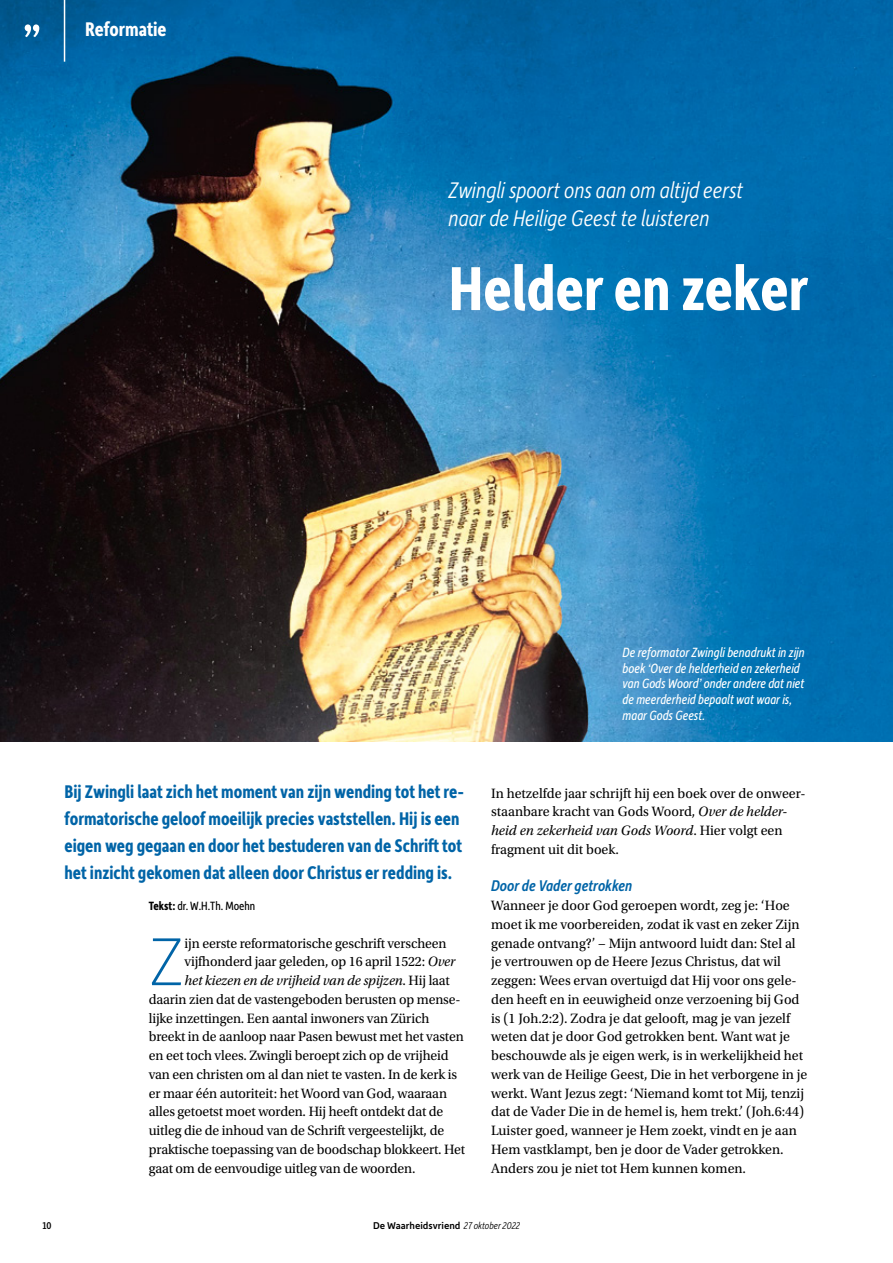
<style>
.page{position:relative;width:893px;height:1263px;background:#fff}
.page>*{position:absolute;margin:0;border:0;box-sizing:border-box;transform-origin:0 0}
.t1{font:100 72px "Depot New";color:#0064a7}
.t2{font:700 66px "Depot New Condensed";color:#fff}
.t3{font:italic 300 24px/28.8px "Depot New Condensed";color:#fff}
.t4{font:700 21px "Depot New Condensed";color:#fff}
.t5{font:700 19.5px/27px "Depot New Condensed";color:#0064a7}
.t6{font:italic 500 16.5px "Depot New Condensed";color:#0064a7}
.t7{font:14.25px/18.8px "Utopia Std";letter-spacing:-.005em;color:#000}
.t8{font:italic 14.25px/15.8px "Depot New Condensed";color:#fff}
.t9{font:italic 14.25px "Utopia Std";letter-spacing:-.01em;color:#000}
.t10{font:12.75px "Depot New Condensed";color:#000}
.t11{font:500 10.5px "Depot New";color:#000}
.t12{font:500 10.5px "Depot New Condensed";color:#000}
.s1{font-weight:700}
.s2{font-style:italic}
.s3{font-style:normal}
.s4{font-family:"Depot New Condensed";font-weight:300;font-style:italic}
</style>
<div class="page">
<img style="left:0;top:0;width:893px;height:741px">
<hr style="left:64px;top:0;width:1px;height:62px;background:#fff">
<svg style="left:25px;top:24px;width:14px;height:13px"></svg>
<h3 class="t4" style="left:85px;top:15px;width:83px">Reformatie</h3>
<h3 class="t3" style="left:449px;top:174px;width:296px">Zwingli spoort ons aan om altijd eerst naar de Heilige Geest te luisteren</h3>
<h2 class="t2" style="left:449px;top:245px;width:361px">Helder en zeker</h2>
<p class="t8" style="left:623px;top:644px;width:184px">De reformator Zwingli benadrukt in zijn boek ‘Over de helderheid en zekerheid van Gods Woord’ onder andere dat niet de meerderheid bepaalt wat waar is, maar Gods Geest.</p>
<p class="t5" style="left:65px;top:777px;width:401px">Bij Zwingli laat zich het moment van zijn wending tot het re&shy;formatorische geloof moeilijk precies vaststellen. Hij is een eigen weg gegaan en door het bestuderen van de Schrift tot het inzicht gekomen dat alleen door Christus er redding is.</p>
<p class="t10" style="left:149px;top:898px;width:108px"><span class="s1">Tekst:</span> dr. W.H.Th. Moehn</p>
<h1 class="t1" style="left:149px;top:914px;width:37px">Z</h1>
<p class="t7" style="left:185px;top:934px;width:263px">ijn eerste reformatorische geschrift verscheen</p>
<p class="t7" style="left:185px;top:953px;width:272px">vijfhonderd jaar geleden, op 16 april 1522: <span class="s2">Over</span></p>
<p class="t9" style="left:185px;top:973px;width:267px">het kiezen en de vrijheid van de spijzen<span class="s3">. Hij laat</span></p>
<p class="t7" style="left:149px;top:990px;width:313px">daarin zien dat de vastengeboden berusten op mense-</p>
<p class="t7" style="left:149px;top:1009px;width:282px">lijke inzettingen. Een aantal inwoners van Zürich</p>
<p class="t7" style="left:149px;top:1028px;width:316px">breekt in de aanloop naar Pasen bewust met het vasten</p>
<p class="t7" style="left:149px;top:1046px;width:301px">en eet toch vlees. Zwingli beroept zich op de vrijheid</p>
<p class="t7" style="left:149px;top:1065px;width:310px">van een christen om al dan niet te vasten. In de kerk is</p>
<p class="t7" style="left:149px;top:1084px;width:300px">er maar één autoriteit: het Woord van God, waaraan</p>
<p class="t7" style="left:149px;top:1103px;width:296px">alles getoetst moet worden. Hij heeft ontdekt dat de</p>
<p class="t7" style="left:149px;top:1121px;width:297px">uitleg die de inhoud van de Schrift vergeestelijkt, de</p>
<p class="t7" style="left:149px;top:1140px;width:318px">praktische toepassing van de boodschap blokkeert. Het</p>
<p class="t7" style="left:149px;top:1159px;width:268px">gaat om de eenvoudige uitleg van de woorden.</p>
<p class="t7" style="left:491px;top:784px;width:316px">In hetzelfde jaar schrijft hij een boek over de onweer&shy;staanbare kracht van Gods Woord, <span class="s2">Over de helder&shy;heid en zekerheid van Gods Woord</span>. Hier volgt een fragment uit dit boek.</p>
<p class="t6" style="left:491px;top:875px;width:143px">Door de Vader getrokken</p>
<p class="t7" style="left:491px;top:896px;width:318px">Wanneer je door God geroepen wordt, zeg je: ‘Hoe moet ik me voorbereiden, zodat ik vast en zeker Zijn genade ontvang?’ − Mijn antwoord luidt dan: Stel al je vertrouwen op de Heere Jezus Christus, dat wil zeggen: Wees ervan overtuigd dat Hij voor ons gele&shy;den heeft en in eeuwigheid onze verzoening bij God is (1 Joh.2:2). Zodra je dat gelooft, mag je van jezelf weten dat je door God getrokken bent. Want wat je beschouwde als je eigen werk, is in werkelijkheid het werk van de Heilige Geest, Die in het verborgene in je werkt. Want Jezus zegt: ‘Niemand komt tot Mij, tenzij dat de Vader Die in de hemel is, hem trekt.’ (Joh.6:44)<br>Luister goed, wanneer je Hem zoekt, vindt en je aan Hem vastklampt, ben je door de Vader getrokken.<br>Anders zou je niet tot Hem kunnen komen.</p>
<p class="t12" style="left:43px;top:1218px;width:10px">10</p>
<p class="t11" style="left:373px;top:1218px;width:148px">De Waarheidsvriend <span class="s4">27 oktober 2022</span></p>
</div>
